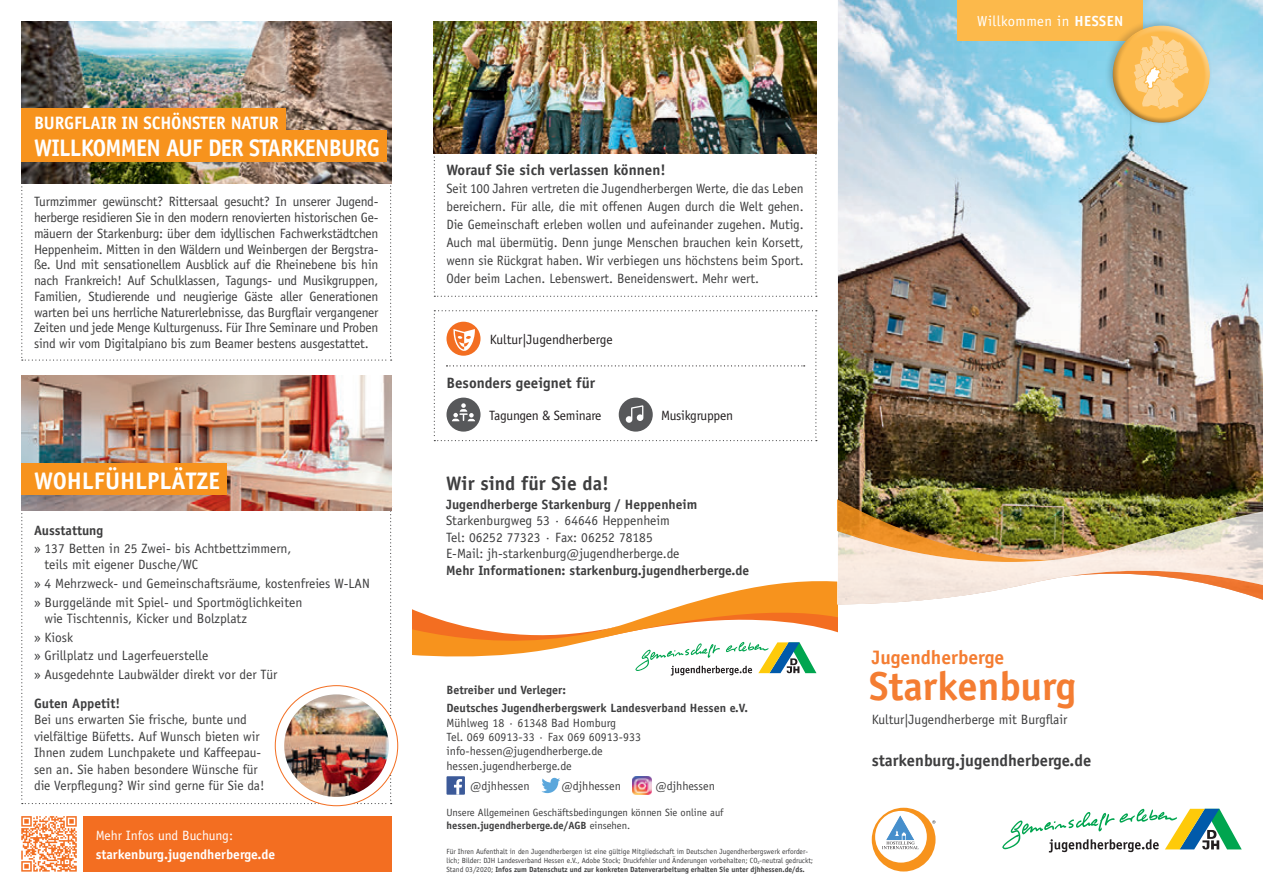
<style>
.page{position:relative;width:1263px;height:893px;background:#fff}
.page>*{position:absolute;margin:0;border:0;box-sizing:border-box;transform-origin:0 0}
.t1{font:700 40.5px "Officina Sans";color:#f47d32}
.t2{font:700 24px "Officina Sans";letter-spacing:-.03em;color:#fff;scale:.95 1}
.t3{font:700 24px "Officina Sans";color:#fff}
.t4{font:700 19.5px "Officina Sans";color:#3e3e3f}
.t5{font:700 19.5px "Officina Sans";color:#f47d32}
.t6{font:700 18px "Officina Sans";letter-spacing:-.01em;color:#fff}
.t7{font:700 16.5px "Officina Sans";color:#3e3e3f}
.t8{font:700 15px "Officina Sans Std";color:#3e3e3f}
.t9{font:14.7px "Officina Sans Std";letter-spacing:.03em;color:#fff}
.t10{font:13.5px/15.8px "Officina Sans Std";color:#3e3e3f}
.t11{font:700 13.5px "Officina Sans";color:#3e3e3f}
.t12{font:700 13.5px "Officina Sans";color:#fff}
.t13{font:13.5px "Officina Sans";letter-spacing:-.02em;color:#231f20}
.t14{font:13.5px "Officina Sans";color:#231f20}
.t15{font:13.5px "Officina Sans Std";color:#fff}
.t16{font:700 12px "Officina Sans";color:#3e3e3f}
.t17{font:12px "Officina Sans Std";color:#3e3e3f}
.t18{font:12px "Officina Sans";color:#3e3e3f}
.t19{font:11.85px/14.4px "Officina Sans Std";color:#3e3e3f}
.t20{font:10.5px "Officina Sans Std";color:#3e3e3f}
.t21{font:700 10.5px "Officina Sans";color:#3e3e3f}
.t22{font:7.5px/9px "Officina Sans Std";letter-spacing:-.005em;color:#3e3e3f}
.s1{font-family:"Officina Sans Std";font-weight:400}
.s2{font-weight:700}
.s3{font-family:"Officina Sans";font-weight:700}
</style>
<div class="page">
<div style="left:83px;top:816px;width:308px;height:56px;background:#f36e21"></div>
<svg style="left:434px;top:149px;width:383px;height:148px"></svg>
<svg style="left:21px;top:176px;width:371px;height:185px"></svg>
<img style="left:21px;top:21px;width:370px;height:163px">
<svg style="left:21px;top:506px;width:371px;height:298px"></svg>
<img style="left:21px;top:376px;width:370px;height:134px">
<div style="left:275px;top:686px;width:123px;height:120px;background:#fff;border-radius:50%"></div>
<img style="left:284px;top:694px;width:105px;height:103px">
<img style="left:434px;top:21px;width:382px;height:132px">
<img style="left:838px;top:0;width:425px;height:480px">
<svg style="left:21px;top:816px;width:56px;height:56px"></svg>
<div style="left:21px;top:464px;width:205px;height:31px;background:#f7931d"></div>
<div style="left:21px;top:131px;width:365px;height:31px;background:#f7931d"></div>
<div style="left:21px;top:108px;width:265px;height:27px;background:#f7931d"></div>
<svg style="left:541px;top:778px;width:19px;height:15px"></svg>
<img style="left:633px;top:776px;width:19px;height:19px">
<div style="left:446px;top:776px;width:19px;height:19px;background:#3c5a99"></div>
<svg style="left:454px;top:779px;width:8px;height:16px"></svg>
<svg style="left:1002px;top:808px;width:240px;height:44px"></svg>
<div style="left:958px;top:0;width:185px;height:41px;background:#fcb94b"></div>
<div style="left:1104px;top:18px;width:109px;height:109px;background:#231f20;opacity:.2"></div>
<div style="left:1120px;top:23px;width:90px;height:85px;background:#fff;opacity:.4"></div>
<div style="left:1110px;top:32px;width:97px;height:92px;background:#231f20;opacity:.4"></div>
<svg style="left:1134px;top:36px;width:55px;height:74px;background:#fccb7a"></svg>
<svg style="left:872px;top:808px;width:63px;height:63px"></svg>
<svg style="left:412px;top:454px;width:645px;height:222px"></svg>
<img style="left:838px;top:480px;width:425px;height:125px">
<svg style="left:434px;top:310px;width:383px;height:131px"></svg>
<h3 class="t6" style="left:34px;top:111px;width:246px">BURGFLAIR IN SCHÖNSTER NATUR</h3>
<h2 class="t2" style="left:34px;top:133px;width:366px">WILLKOMMEN AUF DER STARKENBURG</h2>
<p class="t10" style="left:34px;top:194px;width:346px;text-align:justify">Turmzimmer gewünscht? Rittersaal gesucht? In unserer Jugend&shy;herberge residieren Sie in den modern renovierten historischen Ge&shy;mäuern der Starkenburg: über dem idyllischen Fachwerkstädtchen Heppenheim. Mitten in den Wäldern und Weinbergen der Bergstra&shy;ße. Und mit sensationellem Ausblick auf die Rheinebene bis hin nach Frankreich! Auf Schulklassen, Tagungs- und Musikgruppen, Familien, Studierende und neugierige Gäste aller Generationen warten bei uns herrliche Naturerlebnisse, das Burgflair vergangener Zeiten und jede Menge Kulturgenuss. Für Ihre Seminare und Proben sind wir vom Digitalpiano bis zum Beamer bestens ausgestattet.</p>
<h2 class="t3" style="left:34px;top:466px;width:187px">WOHLFÜHLPLÄTZE</h2>
<p class="t11" style="left:34px;top:522px;width:71px">Ausstattung</p>
<p class="t10" style="left:45px;top:540px;width:249px;line-height:16.5px;text-indent:-11px">» 137 Betten in 25 Zwei- bis Achtbettzimmern, teils mit eigener Dusche/WC</p>
<p class="t10" style="left:34px;top:574px;width:337px;line-height:18.6px">» 4 Mehrzweck- und Gemeinschaftsräume, kostenfreies W-LAN » Burggelände mit Spiel- und Sportmöglichkeiten</p>
<p class="t10" style="left:34px;top:609px;width:245px;line-height:18.6px;text-indent:11px">wie Tischtennis, Kicker und Bolzplatz<br>» Kiosk<br>» Grillplatz und Lagerfeuerstelle<br>» Ausgedehnte Laubwälder direkt vor der Tür</p>
<p class="t11" style="left:34px;top:695px;width:88px">Guten Appetit!</p>
<p class="t10" style="left:34px;top:711px;width:232px;line-height:16.5px">Bei uns erwarten Sie frische, bunte und vielfältige Büfetts. Auf Wunsch bieten wir Ihnen zudem Lunchpakete und Kaffeepau&shy;sen an. Sie haben besondere Wünsche für die Verpflegung? Wir sind gerne für Sie da!</p>
<p class="t15" style="left:96px;top:827px;width:139px">Mehr Infos und Buchung:</p>
<p class="t12" style="left:96px;top:846px;width:181px">starkenburg.jugendherberge.de</p>
<p class="t8" style="left:446px;top:161px;width:221px">Worauf Sie sich verlassen können!</p>
<p class="t10" style="left:446px;top:180px;width:359px;line-height:18px;text-align:justify">Seit 100 Jahren vertreten die Jugendherbergen Werte, die das Leben bereichern. Für alle, die mit offenen Augen durch die Welt gehen.<br>Die Gemeinschaft erleben wollen und aufeinander zugehen. Mutig.<br>Auch mal übermütig. Denn junge Menschen brauchen kein Korsett, wenn sie Rückgrat haben. Wir verbiegen uns höchstens beim Sport.<br>Oder beim Lachen. Lebenswert. Beneidenswert. Mehr wert.</p>
<p class="t14" style="left:490px;top:331px;width:124px">Kultur|Jugendherberge</p>
<p class="t8" style="left:446px;top:374px;width:150px">Besonders geeignet für</p>
<p class="t13" style="left:489px;top:407px;width:114px">Tagungen &amp; Seminare</p>
<p class="t13" style="left:661px;top:407px;width:73px">Musikgruppen</p>
<h3 class="t4" style="left:446px;top:471px;width:164px">Wir sind für Sie da!</h3>
<p class="t11" style="left:446px;top:496px;width:253px">Jugendherberge Starkenburg / Heppenheim</p>
<p class="t10" style="left:446px;top:512px;width:235px;line-height:16.5px">Starkenburgweg 53 · 64646 Heppenheim<br>Tel: 06252 77323 · Fax: 06252 78185<br>E-Mail: jh-starkenburg@jugendherberge.de</p>
<p class="t11" style="left:446px;top:562px;width:305px">Mehr Informationen: starkenburg.jugendherberge.de</p>
<p class="t16" style="left:446px;top:682px;width:121px">Betreiber und Verleger:</p>
<p class="t16" style="left:446px;top:701px;width:303px">Deutsches Jugendherbergswerk Landesverband Hessen e.V.</p>
<p class="t18" style="left:446px;top:715px;width:171px">Mühlweg 18 · 61348 Bad Homburg</p>
<p class="t19" style="left:446px;top:730px;width:196px">Tel. 069 60913-33 · Fax 069 60913-933 info-hessen@jugendherberge.de</p>
<p class="t17" style="left:446px;top:759px;width:127px">hessen.jugendherberge.de</p>
<p class="t17" style="left:470px;top:779px;width:61px">@djhhessen</p>
<p class="t17" style="left:561px;top:779px;width:61px">@djhhessen</p>
<p class="t17" style="left:655px;top:779px;width:61px">@djhhessen</p>
<p class="t20" style="left:446px;top:806px;width:279px">Unsere Allgemeinen Geschäftsbedingungen können Sie online auf</p>
<p class="t21" style="left:446px;top:819px;width:185px">hessen.jugendherberge.de/AGB <span class="s1">einsehen.</span></p>
<p class="t22" style="left:446px;top:847px;width:368px">Für Ihren Aufenthalt in den Jugendherbergen ist eine gültige Mitgliedschaft im Deutschen Jugendherbergswerk erforder&shy;lich; Bilder: DJH Landesverband Hessen e.V., Adobe Stock; Druckfehler und Änderungen vorbehalten; CO<sub>2</sub>-neutral gedruckt;<br>Stand 03/2020; <span class="s2">Infos zum Datenschutz und zur konkreten Datenverarbeitung erhalten Sie unter djhhessen.de/ds.</span></p>
<p class="t9" style="left:977px;top:12px;width:148px">Willkommen in <span class="s3">HESSEN</span></p>
<h3 class="t5" style="left:872px;top:645px;width:134px">Jugendherberge</h3>
<h1 class="t1" style="left:869px;top:661px;width:209px">Starkenburg</h1>
<p class="t10" style="left:872px;top:711px;width:197px">Kultur|Jugendherberge mit Burgflair</p>
<p class="t7" style="left:872px;top:750px;width:221px">starkenburg.jugendherberge.de</p>
</div>
